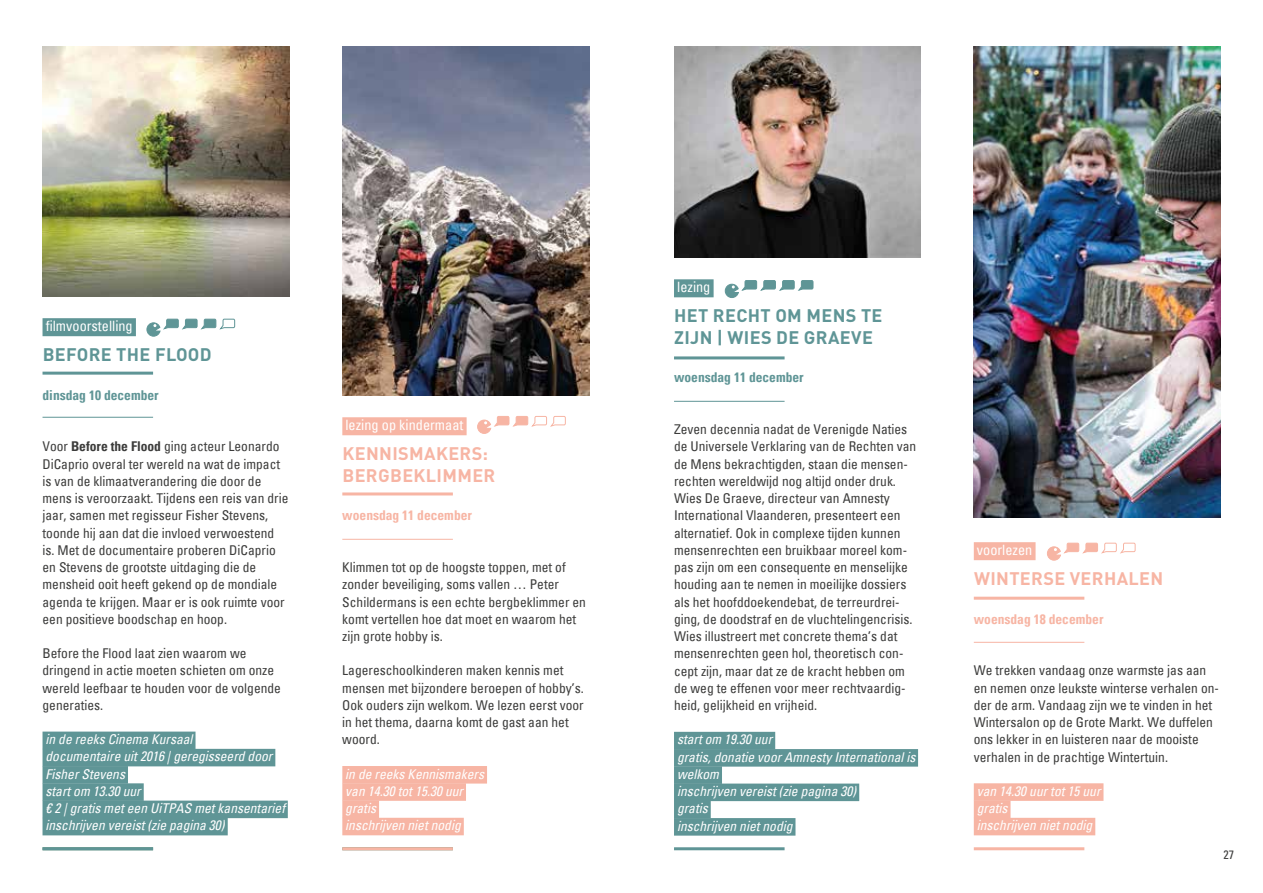
<style>
.page{position:relative;width:1263px;height:893px;background:#fff}
.page>*{position:absolute;margin:0;border:0;box-sizing:border-box;transform-origin:0 0}
.t1{font:700 18px/21.6px "DIN Pro";letter-spacing:.02em;color:#5f9596}
.t2{font:700 18px/21.6px "DIN Pro";letter-spacing:.02em;color:#f7b5a4}
.t3{font:condensed 14.25px "Univers";color:#fff}
.t4{font:condensed 13.5px/17.2px "Univers";color:#3c3c3b}
.t5{font:italic condensed 13.5px/17.2px "Univers";color:#fff}
.t6{font:700 condensed 13.5px "Univers";color:#f7b5a4}
.t7{font:700 condensed 13.5px "Univers";color:#5f9596}
.t8{font:condensed 12px "Univers";color:#3c3c3b}
.s1{font-weight:700}
</style>
<div class="page">
<div style="left:43px;top:318px;width:93px;height:18px;background:#5f9596"></div>
<div style="left:43px;top:732px;width:152px;height:17px;background:#5f9596"></div>
<div style="left:43px;top:749px;width:232px;height:17px;background:#5f9596"></div>
<div style="left:43px;top:766px;width:85px;height:18px;background:#5f9596"></div>
<div style="left:43px;top:783px;width:101px;height:18px;background:#5f9596"></div>
<div style="left:43px;top:801px;width:245px;height:17px;background:#5f9596"></div>
<div style="left:43px;top:818px;width:185px;height:17px;background:#5f9596"></div>
<img style="left:43px;top:47px;width:246px;height:250px">
<hr style="left:43px;top:372px;width:110px;height:3px;background:#5f9596">
<hr style="left:43px;top:417px;width:110px;height:1px;background:#5f9596">
<hr style="left:43px;top:847px;width:110px;height:3px;background:#5f9596">
<svg style="left:146px;top:319px;width:89px;height:18px"></svg>
<div style="left:342px;top:417px;width:125px;height:18px;background:#f7b5a4"></div>
<div style="left:342px;top:766px;width:145px;height:17px;background:#f7b5a4"></div>
<div style="left:342px;top:783px;width:124px;height:18px;background:#f7b5a4"></div>
<div style="left:342px;top:800px;width:37px;height:18px;background:#f7b5a4"></div>
<div style="left:342px;top:818px;width:122px;height:17px;background:#f7b5a4"></div>
<img style="left:342px;top:47px;width:247px;height:349px">
<hr style="left:342px;top:492px;width:111px;height:3px;background:#f7b5a4">
<hr style="left:342px;top:539px;width:111px;height:1px;background:#f7b5a4">
<hr style="left:342px;top:847px;width:111px;height:3px;background:#f7b5a4">
<div style="left:674px;top:279px;width:40px;height:18px;background:#5f9596"></div>
<div style="left:674px;top:732px;width:101px;height:17px;background:#5f9596"></div>
<div style="left:674px;top:749px;width:244px;height:18px;background:#5f9596"></div>
<div style="left:674px;top:766px;width:48px;height:18px;background:#5f9596"></div>
<div style="left:674px;top:784px;width:185px;height:17px;background:#5f9596"></div>
<div style="left:674px;top:801px;width:37px;height:17px;background:#5f9596"></div>
<div style="left:674px;top:818px;width:121px;height:18px;background:#5f9596"></div>
<img style="left:674px;top:47px;width:247px;height:211px">
<hr style="left:674px;top:356px;width:110px;height:3px;background:#5f9596">
<hr style="left:674px;top:401px;width:110px;height:1px;background:#5f9596">
<hr style="left:674px;top:847px;width:110px;height:3px;background:#5f9596">
<div style="left:974px;top:542px;width:61px;height:18px;background:#f7b5a4"></div>
<div style="left:974px;top:783px;width:129px;height:18px;background:#f7b5a4"></div>
<div style="left:974px;top:800px;width:36px;height:18px;background:#f7b5a4"></div>
<div style="left:974px;top:818px;width:121px;height:17px;background:#f7b5a4"></div>
<img style="left:974px;top:47px;width:246px;height:471px">
<hr style="left:974px;top:597px;width:110px;height:3px;background:#f7b5a4">
<hr style="left:974px;top:642px;width:110px;height:1px;background:#f7b5a4">
<svg style="left:1047px;top:543px;width:88px;height:18px"></svg>
<hr style="left:974px;top:847px;width:110px;height:3px;background:#f7b5a4">
<svg style="left:725px;top:280px;width:88px;height:18px"></svg>
<svg style="left:477px;top:416px;width:89px;height:18px"></svg>
<p class="t3" style="left:46px;top:317px;width:89px">filmvoorstelling</p>
<h1 class="t1" style="left:43px;top:342px;width:170px">BEFORE THE FLOOD</h1>
<p class="t7" style="left:43px;top:386px;width:118px">dinsdag 10 december</p>
<p class="t4" style="left:43px;top:438px;width:247px">Voor <span class="s1">Before the Flood</span> ging acteur Leonardo DiCaprio overal ter wereld na wat de impact is van de klimaatverandering die door de mens is veroorzaakt. Tijdens een reis van drie jaar, samen met regisseur Fisher Stevens, toonde hij aan dat die invloed verwoestend is. Met de documentaire proberen DiCaprio en Stevens de grootste uitdaging die de mensheid ooit heeft gekend op de mondiale agenda te krijgen. Maar er is ook ruimte voor een positieve boodschap en hoop.</p>
<p class="t4" style="left:43px;top:644px;width:240px">Before the Flood laat zien waarom we dringend in actie moeten schieten om onze wereld leefbaar te houden voor de volgende generaties.</p>
<p class="t5" style="left:46px;top:730px;width:241px">in de reeks Cinema Kursaal<br>documentaire uit 2016 | geregisseerd door<br>Fisher Stevens<br>start om 13.30 uur<br>€ 2 | gratis met een UiTPAS met kansentarief inschrijven vereist (zie pagina 30)</p>
<p class="t3" style="left:345px;top:416px;width:119px">lezing op kindermaat</p>
<h1 class="t2" style="left:342px;top:441px;width:154px">KENNISMAKERS:<br>BERGBEKLIMMER</h1>
<p class="t6" style="left:342px;top:507px;width:131px">woensdag 11 december</p>
<p class="t4" style="left:342px;top:558px;width:245px">Klimmen tot op de hoogste toppen, met of zonder beveiliging, soms vallen … Peter Schildermans is een echte bergbeklimmer en komt vertellen hoe dat moet en waarom het zijn grote hobby is.</p>
<p class="t4" style="left:342px;top:662px;width:243px">Lagereschoolkinderen maken kennis met mensen met bijzondere beroepen of hobby’s.<br>Ook ouders zijn welkom. We lezen eerst voor in het thema, daarna komt de gast aan het woord.</p>
<p class="t5" style="left:345px;top:765px;width:140px">in de reeks Kennismakers van 14.30 tot 15.30 uur gratis<br>inschrijven niet nodig</p>
<p class="t3" style="left:677px;top:278px;width:35px">lezing</p>
<h1 class="t1" style="left:674px;top:303px;width:210px">HET RECHT OM MENS TE<br>ZIJN | WIES DE GRAEVE</h1>
<p class="t7" style="left:674px;top:369px;width:131px">woensdag 11 december</p>
<p class="t4" style="left:674px;top:420px;width:244px">Zeven decennia nadat de Verenigde Naties de Universele Verklaring van de Rechten van de Mens bekrachtigden, staan die mensen&shy;rechten wereldwijd nog altijd onder druk.<br>Wies De Graeve, directeur van Amnesty International Vlaanderen, presenteert een alternatief. Ook in complexe tijden kunnen mensenrechten een bruikbaar moreel kom&shy;pas zijn om een consequente en menselijke houding aan te nemen in moeilijke dossiers als het hoofddoekendebat, de terreurdrei&shy;ging, de doodstraf en de vluchtelingencrisis.<br>Wies illustreert met concrete thema’s dat mensenrechten geen hol, theoretisch con&shy;cept zijn, maar dat ze de kracht hebben om de weg te effenen voor meer rechtvaardig&shy;heid, gelijkheid en vrijheid.</p>
<p class="t5" style="left:677px;top:731px;width:240px">start om 19.30 uur<br>gratis, donatie voor Amnesty International is welkom<br>inschrijven vereist (zie pagina 30)<br>gratis<br>inschrijven niet nodig</p>
<p class="t3" style="left:977px;top:541px;width:57px">voorlezen</p>
<h1 class="t2" style="left:974px;top:566px;width:191px">WINTERSE VERHALEN</h1>
<p class="t6" style="left:974px;top:610px;width:131px">woensdag 18 december</p>
<p class="t4" style="left:974px;top:662px;width:247px">We trekken vandaag onze warmste jas aan en nemen onze leukste winterse verhalen on&shy;der de arm. Vandaag zijn we te vinden in het Wintersalon op de Grote Markt. We duffelen ons lekker in en luisteren naar de mooiste verhalen in de prachtige Wintertuin.</p>
<p class="t5" style="left:977px;top:782px;width:125px">van 14.30 uur tot 15 uur gratis<br>inschrijven niet nodig</p>
<p class="t8" style="left:1223px;top:847px;width:12px">27</p>
</div>
